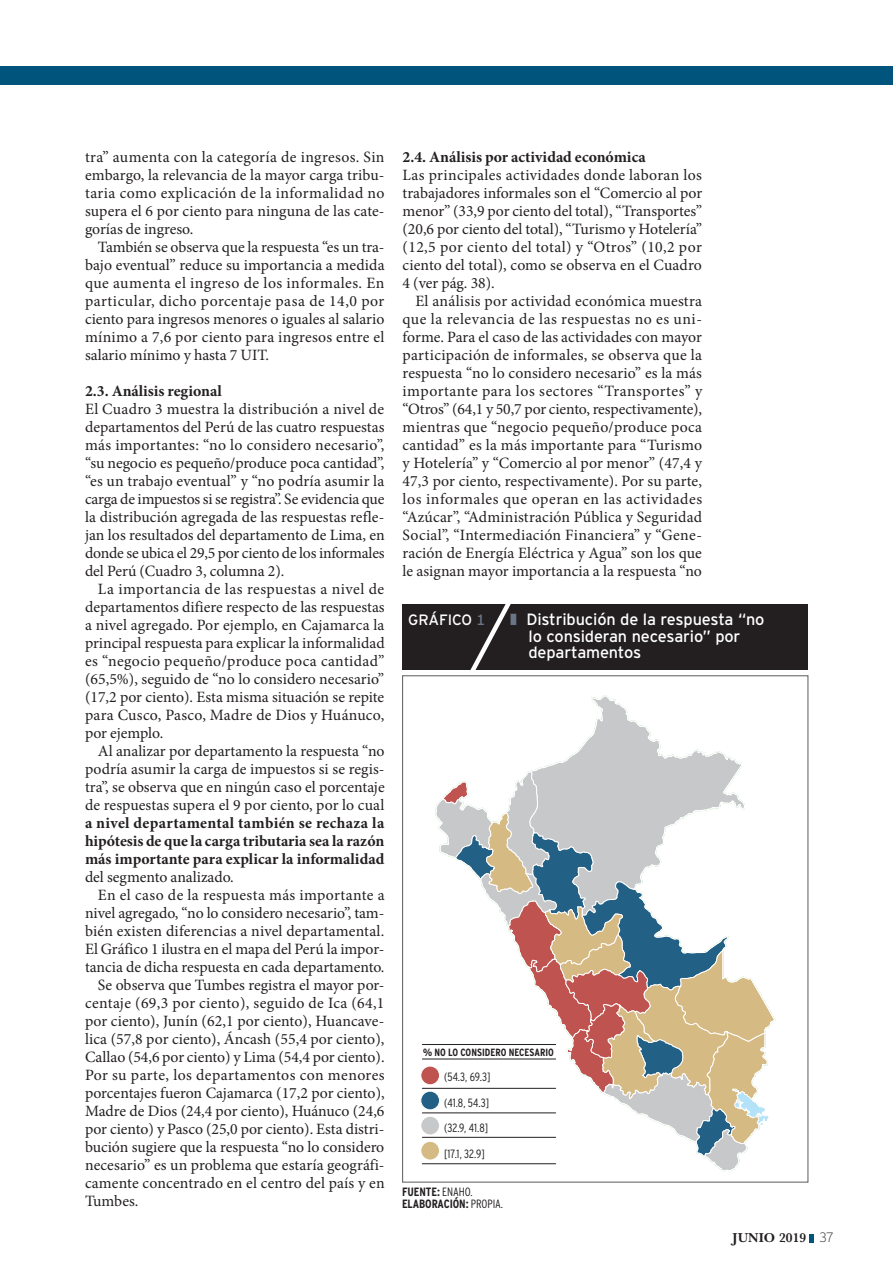
<style>
.page{position:relative;width:893px;height:1276px;background:#fff}
.page>*{position:absolute;margin:0;border:0;box-sizing:border-box;transform-origin:0 0}
.t1{font:16.35px/16.5px "Interstate Mono";letter-spacing:-.01em;color:#fff}
.TEXTO_INDENTADO{font:15.75px/18px "Minion Pro";letter-spacing:.005em;color:#231f20;text-align:justify}
.TEXTO_INDENTADO-2{font:700 15.75px "Minion Pro";color:#231f20}
.t2{font:15px "Interstate Mono";letter-spacing:-.01em;color:#fff}
.t3{font:13.5px "New Baskerville Bold SC";color:#231f20}
.PIE_DE_PAGINA{font:300 condensed 12px "Interstate";letter-spacing:-.005em;color:#231f20}
.PIE_DE_PAGINA-2{font:700 condensed 12px "Interstate";letter-spacing:-.005em;color:#231f20}
.PIE_DE_PAGINA-3{font:700 condensed 10.5px "Interstate";letter-spacing:.005em;color:#231f20}
.s1{font-weight:700}
.s2{color:#6a7687}
.s3{font-weight:300}
.s4{font-family:"Baskerville";font-weight:600}
.s5{font-family:"Interstate";font-weight:200}
</style>
<div class="page">
<div style="left:0;top:67px;width:893px;height:18px;background:#01547b"></div>
<svg style="left:809px;top:1234px;width:4px;height:8px"></svg>
<div style="left:403px;top:604px;width:405px;height:65px;background:#231f20"></div>
<svg style="left:464px;top:604px;width:58px;height:66px"></svg>
<svg style="left:535px;top:695px;width:207px;height:75px"></svg>
<svg style="left:435px;top:770px;width:340px;height:413px"></svg>
<div style="left:421px;top:1066px;width:18px;height:18px;background:#bf5350;border-radius:50%"></div>
<div style="left:420px;top:1065px;width:20px;height:20px;border:1px solid #fff;border-radius:50%"></div>
<div style="left:421px;top:1091px;width:18px;height:19px;background:#236085;border-radius:50%"></div>
<div style="left:420px;top:1090px;width:20px;height:20px;border:1px solid #fff;border-radius:50%"></div>
<div style="left:421px;top:1116px;width:18px;height:19px;background:#c7c8ca;border-radius:50%"></div>
<div style="left:420px;top:1116px;width:20px;height:19px;border:1px solid #fff;border-radius:50%"></div>
<div style="left:421px;top:1141px;width:18px;height:19px;background:#d6ba84;border-radius:50%"></div>
<div style="left:420px;top:1141px;width:20px;height:19px;border:1px solid #fff;border-radius:50%"></div>
<hr style="left:422px;top:1058px;width:134px;height:1px;background:#231f20">
<hr style="left:422px;top:1044px;width:134px;height:1px;background:#231f20">
<hr style="left:422px;top:1088px;width:134px;height:1px;background:#231f20">
<hr style="left:422px;top:1112px;width:134px;height:1px;background:#231f20">
<hr style="left:422px;top:1137px;width:134px;height:1px;background:#231f20">
<hr style="left:422px;top:1163px;width:134px;height:1px;background:#231f20">
<p class="TEXTO_INDENTADO" style="left:85px;top:148px;width:301px">tra” aumenta con la categoría de ingresos. Sin embargo, la relevancia de la mayor carga tribu&shy;taria como explicación de la informalidad no supera el 6 por ciento para ninguna de las cate&shy;gorías de ingreso.</p>
<p class="TEXTO_INDENTADO" style="left:85px;top:238px;width:301px;text-indent:13px">También se observa que la respuesta “es un tra&shy;bajo eventual” reduce su importancia a medida que aumenta el ingreso de los informales. En particular, dicho porcentaje pasa de 14,0 por ciento para ingresos menores o iguales al salario mínimo a 7,6 por ciento para ingresos entre el salario mínimo y hasta 7 UIT.</p>
<p class="TEXTO_INDENTADO-2" style="left:85px;top:380px;width:138px">2.3. Análisis regional</p>
<p class="TEXTO_INDENTADO" style="left:85px;top:400px;width:301px">El Cuadro 3 muestra la distribución a nivel de departamentos del Perú de las cuatro respuestas más importantes: “no lo considero necesario”, “su negocio es pequeño/produce poca cantidad”, “es un trabajo eventual” y “no podría asumir la carga de impuestos si se registra”. Se evidencia que la distribución agregada de las respuestas refle&shy;jan los resultados del departamento de Lima, en donde se ubica el 29,5 por ciento de los informales del Perú (Cuadro 3, columna 2).</p>
<p class="TEXTO_INDENTADO" style="left:85px;top:580px;width:301px;text-indent:13px">La importancia de las respuestas a nivel de departamentos difiere respecto de las respuestas a nivel agregado. Por ejemplo, en Cajamarca la principal respuesta para explicar la informalidad es “negocio pequeño/produce poca cantidad” (65,5%), seguido de “no lo considero necesario” (17,2 por ciento). Esta misma situación se repite para Cusco, Pasco, Madre de Dios y Huánuco, por ejemplo.</p>
<p class="TEXTO_INDENTADO" style="left:85px;top:742px;width:301px;text-indent:13px">Al analizar por departamento la respuesta “no podría asumir la carga de impuestos si se regis&shy;tra”, se observa que en ningún caso el porcentaje de respuestas supera el 9 por ciento, por lo cual <span class="s1">a nivel departamental también se rechaza la hipótesis de que la carga tributaria sea la razón más importante para explicar la informalidad </span>del segmento analizado.</p>
<p class="TEXTO_INDENTADO" style="left:85px;top:886px;width:301px;text-indent:13px">En el caso de la respuesta más importante a nivel agregado, “no lo considero necesario”, tam&shy;bién existen diferencias a nivel departamental.<br>El Gráfico 1 ilustra en el mapa del Perú la impor&shy;tancia de dicha respuesta en cada departamento.</p>
<p class="TEXTO_INDENTADO" style="left:85px;top:976px;width:301px;text-indent:13px">Se observa que Tumbes registra el mayor por&shy;centaje (69,3 por ciento), seguido de Ica (64,1 por ciento), Junín (62,1 por ciento), Huancave&shy;lica (57,8 por ciento), Áncash (55,4 por ciento), Callao (54,6 por ciento) y Lima (54,4 por ciento).<br>Por su parte, los departamentos con menores porcentajes fueron Cajamarca (17,2 por ciento), Madre de Dios (24,4 por ciento), Huánuco (24,6 por ciento) y Pasco (25,0 por ciento). Esta distri&shy;bución sugiere que la respuesta “no lo considero necesario” es un problema que estaría geográfi&shy;camente concentrado en el centro del país y en Tumbes.</p>
<p class="TEXTO_INDENTADO-2" style="left:403px;top:146px;width:245px">2.4. Análisis por actividad económica</p>
<p class="TEXTO_INDENTADO" style="left:403px;top:166px;width:301px">Las principales actividades donde laboran los trabajadores informales son el “Comercio al por menor” (33,9 por ciento del total), “Transportes” (20,6 por ciento del total), “Turismo y Hotelería” (12,5 por ciento del total) y “Otros” (10,2 por ciento del total), como se observa en el Cuadro 4 (ver pág. 38).</p>
<p class="TEXTO_INDENTADO" style="left:403px;top:292px;width:301px;text-indent:13px">El análisis por actividad económica muestra que la relevancia de las respuestas no es uni&shy;forme. Para el caso de las actividades con mayor participación de informales, se observa que la respuesta “no lo considero necesario” es la más importante para los sectores “Transportes” y “Otros” (64,1 y 50,7 por ciento, respectivamente), mientras que “negocio pequeño/produce poca cantidad” es la más importante para “Turismo y Hotelería” y “Comercio al por menor” (47,4 y 47,3 por ciento, respectivamente). Por su parte, los informales que operan en las actividades “Azúcar”, “Administración Pública y Seguridad Social”, “Intermediación Financiera” y “Gene&shy;ración de Energía Eléctrica y Agua” son los que le asignan mayor importancia a la respuesta “no</p>
<p class="t2" style="left:408px;top:611px;width:79px">GRÁFICO <span class="s2">1</span></p>
<p class="t1" style="left:528px;top:611px;width:237px;text-indent:-18px"><span class="s2">❚</span> Distribución de la respuesta “no lo consideran necesario” por departamentos</p>
<p class="PIE_DE_PAGINA-3" style="left:423px;top:1046px;width:132px">% NO LO CONSIDERO NECESARIO</p>
<p class="PIE_DE_PAGINA" style="left:444px;top:1070px;width:48px">(54.3, 69.3]</p>
<p class="PIE_DE_PAGINA" style="left:444px;top:1095px;width:47px">(41.8, 54.3]</p>
<p class="PIE_DE_PAGINA" style="left:444px;top:1121px;width:46px">(32.9, 41.8]</p>
<p class="PIE_DE_PAGINA" style="left:444px;top:1146px;width:42px">[17.1, 32.9]</p>
<p class="PIE_DE_PAGINA-2" style="left:402px;top:1185px;width:72px">FUENTE: <span class="s3">ENAHO.</span></p>
<p class="PIE_DE_PAGINA-2" style="left:402px;top:1197px;width:103px">ELABORACIÓN: <span class="s3">PROPIA.</span></p>
<p class="t3" style="left:733px;top:1230px;width:103px">JUNIO <span class="s4">2019</span> <span class="s5">37</span></p>
</div>
